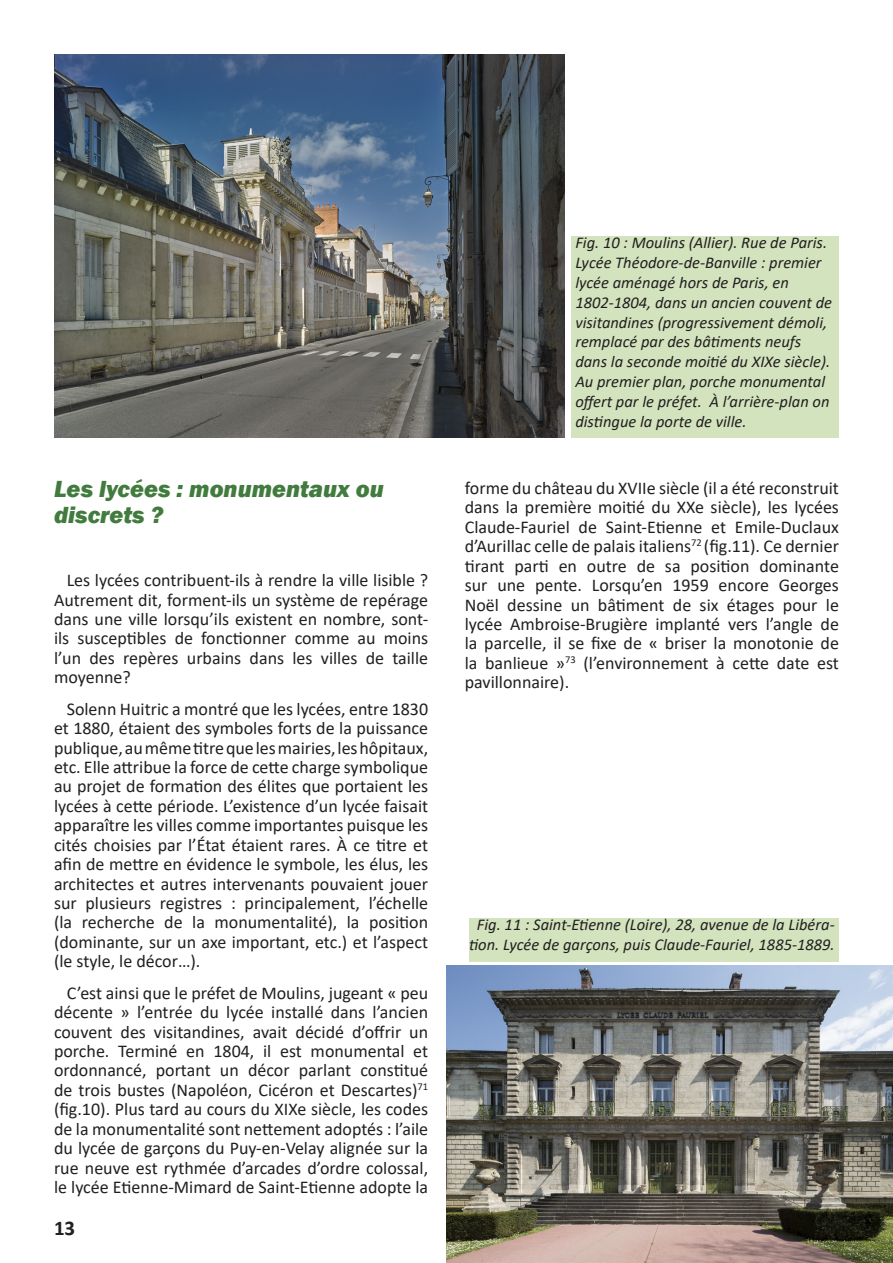
<style>
.page{position:relative;width:893px;height:1263px;background:#fff}
.page>*{position:absolute;margin:0;border:0;box-sizing:border-box;transform-origin:0 0}
.t1{font:italic 800 24px/26px "Franklin Gothic";color:#417b3d}
.t2{font:700 21px "Calibri";color:#231f20}
.t3{font:18px/19.5px "Calibri";color:#231f20;text-align:justify}
.t4{font:italic 16.5px/19.8px "Calibri";color:#231f20}
</style>
<div class="page">
<img style="left:54px;top:54px;width:510px;height:383px">
<div style="left:571px;top:236px;width:268px;height:201px;background:#d2e3bd"></div>
<img style="left:446px;top:965px;width:447px;height:298px">
<div style="left:469px;top:918px;width:370px;height:43px;background:#d2e3bd"></div>
<p class="t1" style="left:54px;top:476px;width:331px">Les lycées : monumentaux ou discrets ?</p>
<p class="t3" style="left:54px;top:570px;width:376px;text-indent:13px">Les lycées contribuent-ils à rendre la ville lisible ?<br>Autrement dit, forment-ils un système de repérage dans une ville lorsqu’ils existent en nombre, sont&shy;ils susceptibles de fonctionner comme au moins l’un des repères urbains dans les villes de taille moyenne?</p>
<p class="t3" style="left:54px;top:698px;width:376px;text-indent:13px">Solenn Huitric a montré que les lycées, entre 1830 et 1880, étaient des symboles forts de la puissance publique, au même titre que les mairies, les hôpitaux, etc. Elle attribue la force de cette charge symbolique au projet de formation des élites que portaient les lycées à cette période. L’existence d’un lycée faisait apparaître les villes comme importantes puisque les cités choisies par l’État étaient rares. À ce titre et afin de mettre en évidence le symbole, les élus, les architectes et autres intervenants pouvaient jouer sur plusieurs registres : principalement, l’échelle (la recherche de la monumentalité), la position (dominante, sur un axe important, etc.) et l’aspect (le style, le décor…).</p>
<p class="t3" style="left:54px;top:982px;width:376px;text-indent:13px">C’est ainsi que le préfet de Moulins, jugeant « peu décente » l’entrée du lycée installé dans l’ancien couvent des visitandines, avait décidé d’offrir un porche. Terminé en 1804, il est monumental et ordonnancé, portant un décor parlant constitué de trois bustes (Napoléon, Cicéron et Descartes)<sup>71 </sup>(fig.10). Plus tard au cours du XIXe siècle, les codes de la monumentalité sont nettement adoptés : l’aile du lycée de garçons du Puy-en-Velay alignée sur la rue neuve est rythmée d’arcades d’ordre colossal, le lycée Etienne-Mimard de Saint-Etienne adopte la</p>
<p class="t2" style="left:54px;top:1213px;width:23px">13</p>
<p class="t4" style="left:575px;top:232px;width:258px">Fig. 10 : Moulins (Allier). Rue de Paris.<br>Lycée Théodore-de-Banville : premier lycée aménagé hors de Paris, en 1802-1804, dans un ancien couvent de visitandines (progressivement démoli, remplacé par des bâtiments neufs dans la seconde moitié du XIXe siècle).<br>Au premier plan, porche monumental offert par le préfet. À l’arrière-plan on distingue la porte de ville.</p>
<p class="t3" style="left:465px;top:478px;width:376px">forme du château du XVIIe siècle (il a été reconstruit dans la première moitié du XXe siècle), les lycées Claude-Fauriel de Saint-Etienne et Emile-Duclaux d’Aurillac celle de palais italiens<sup>72</sup> (fig.11). Ce dernier tirant parti en outre de sa position dominante sur une pente. Lorsqu’en 1959 encore Georges Noël dessine un bâtiment de six étages pour le lycée Ambroise-Brugière implanté vers l’angle de la parcelle, il se fixe de « briser la monotonie de la banlieue »<sup>73</sup> (l’environnement à cette date est pavillonnaire).</p>
<p class="t4" style="left:469px;top:914px;width:367px;text-align:center">Fig. 11 : Saint-Etienne (Loire), 28, avenue de la Libéra&shy;tion. Lycée de garçons, puis Claude-Fauriel, 1885-1889.</p>
</div>
